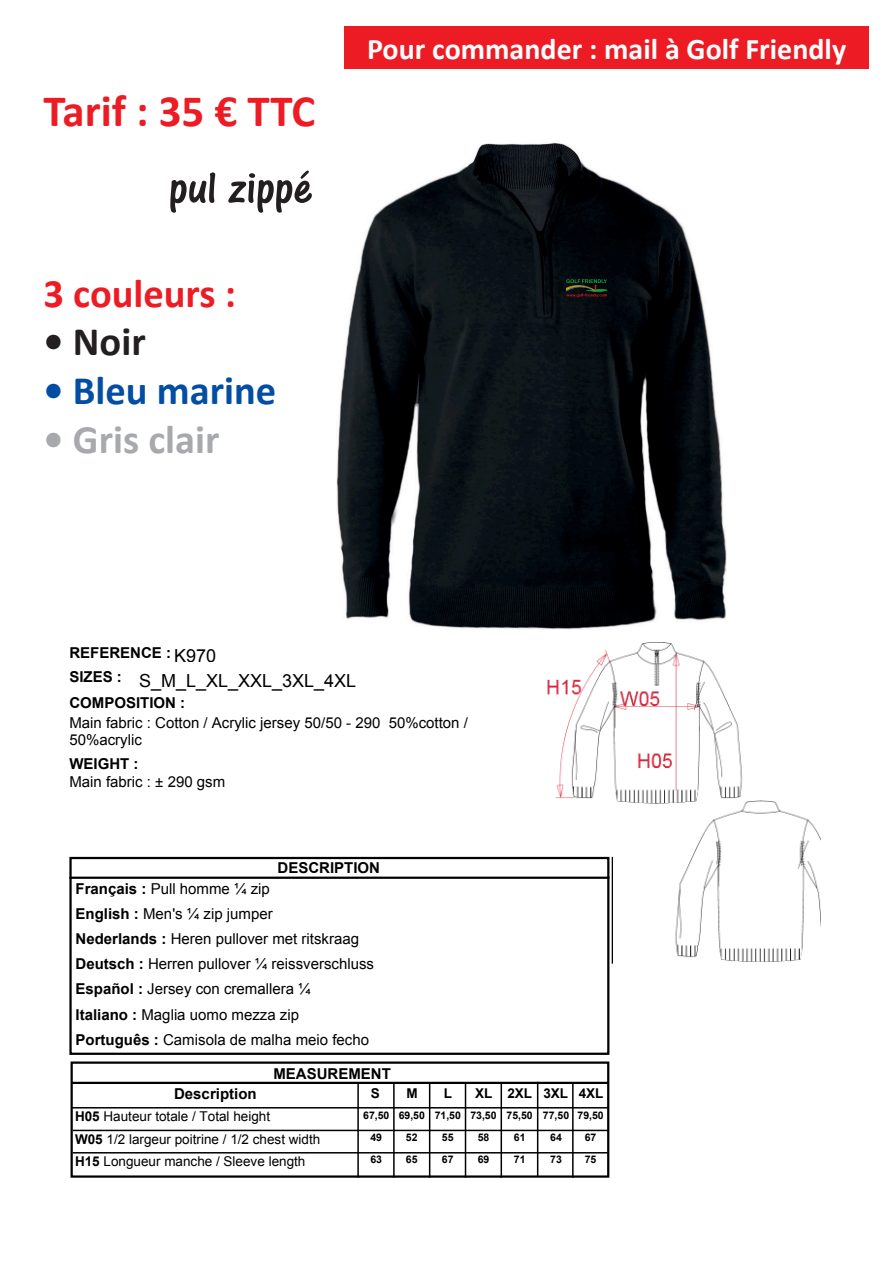
<style>
.page{position:relative;width:893px;height:1263px;background:#fff}
.page>*{position:absolute;margin:0;border:0;box-sizing:border-box;transform-origin:0 0}
.t1{font:700 45px "Calibri";color:#ed1c24}
.t2{font:700 40.5px "Calibri";color:#034ea2}
.t3{font:700 40.5px "Calibri";color:#ed1c24}
.t4{font:700 40.5px "Calibri";color:#a7a9ac}
.t5{font:700 40.5px "Calibri";color:#231f20}
.t6{font:700 30px "Calibri";color:#fff}
.t7{font:18px "Arial";color:#000}
.t8{font:15px/17.2px "Arial";color:#000}
.t9{font:700 15px "Arial";color:#000}
.t10{font:13.5px/22.4px "Arial";color:#000}
.t11{font:700 13.5px "Arial";color:#000}
.t12{font:700 10.5px "Arial";color:#000}
.s1{font-weight:700}
</style>
<div class="page">
<svg style="left:170px;top:172px;width:45px;height:41px"></svg>
<svg style="left:228px;top:171px;width:84px;height:42px"></svg>
<img style="left:337px;top:142px;width:389px;height:487px">
<svg style="left:566px;top:279px;width:43px;height:18px"></svg>
<img style="left:536px;top:642px;width:285px;height:319px">
<div style="left:69px;top:857px;width:540px;height:198px;border:2px solid #000"></div>
<hr style="left:69px;top:876px;width:540px;height:3px;background:#000">
<svg style="left:612px;top:857px;width:3px;height:106px"></svg>
<div style="left:71px;top:1061px;width:538px;height:117px;border:2px solid #000"></div>
<hr style="left:393px;top:1084px;width:2px;height:94px;background:#000">
<hr style="left:429px;top:1084px;width:1px;height:94px;background:#000">
<hr style="left:465px;top:1084px;width:1px;height:94px;background:#000">
<hr style="left:501px;top:1084px;width:1px;height:94px;background:#000">
<hr style="left:572px;top:1084px;width:2px;height:94px;background:#000">
<hr style="left:71px;top:1082px;width:537px;height:2px;background:#000">
<hr style="left:357px;top:1084px;width:2px;height:94px;background:#000">
<hr style="left:537px;top:1082px;width:1px;height:94px;background:#000">
<hr style="left:72px;top:1107px;width:536px;height:1px;background:#000">
<hr style="left:73px;top:1130px;width:535px;height:1px;background:#000">
<hr style="left:73px;top:1152px;width:535px;height:1px;background:#000">
<div style="left:344px;top:26px;width:525px;height:43px;background:#ed1c24"></div>
<p class="t1" style="left:44px;top:83px;width:273px">Tarif : 35 € TTC</p>
<p class="t6" style="left:367px;top:30px;width:481px">Pour commander : mail à Golf Friendly</p>
<p class="t3" style="left:44px;top:267px;width:194px">3 couleurs :</p>
<p class="t5" style="left:44px;top:316px;width:104px">• Noir</p>
<p class="t2" style="left:44px;top:365px;width:234px">• Bleu marine</p>
<p class="t4" style="left:44px;top:413px;width:178px">• Gris clair</p>
<p class="t9" style="left:69px;top:642px;width:71px">WEIGHT :</p>
<p class="t9" style="left:69px;top:643px;width:103px">REFERENCE :</p>
<p class="t7" style="left:174px;top:644px;width:44px">K970</p>
<p class="t8" style="left:69px;top:661px;width:157px">Main fabric : ± 290 gsm</p>
<p class="t7" style="left:69px;top:668px;width:288px"><sup>SIZES</sup> <sup>:</sup> S_M_L_XL_XXL_3XL_4XL</p>
<p class="t9" style="left:69px;top:693px;width:117px">COMPOSITION :</p>
<p class="t8" style="left:69px;top:714px;width:400px">Main fabric : Cotton / Acrylic jersey 50/50 - 290 50%cotton /<br>50%acrylic</p>
<p class="t8" style="left:69px;top:773px;width:157px">Main fabric : ± 290 gsm</p>
<p class="t9" style="left:69px;top:754px;width:71px">WEIGHT :</p>
<p class="t8" style="left:76px;top:880px;width:196px"><span class="s1">Français :</span> Pull homme ¼ zip</p>
<p class="t9" style="left:278px;top:857px;width:104px">DESCRIPTION</p>
<p class="t8" style="left:76px;top:905px;width:199px"><span class="s1">English :</span> Men's ¼ zip jumper</p>
<p class="t8" style="left:76px;top:930px;width:285px"><span class="s1">Nederlands :</span> Heren pullover met ritskraag</p>
<p class="t8" style="left:76px;top:955px;width:300px"><span class="s1">Deutsch :</span> Herren pullover ¼ reissverschluss</p>
<p class="t8" style="left:76px;top:981px;width:237px"><span class="s1">Español :</span> Jersey con cremallera ¼</p>
<p class="t8" style="left:76px;top:1006px;width:225px"><span class="s1">Italiano :</span> Maglia uomo mezza zip</p>
<p class="t8" style="left:76px;top:1031px;width:295px"><span class="s1">Português :</span> Camisola de malha meio fecho</p>
<p class="t9" style="left:273px;top:1063px;width:119px">MEASUREMENT</p>
<p class="t11" style="left:371px;top:1084px;width:11px">S</p>
<p class="t11" style="left:406px;top:1084px;width:13px">M</p>
<p class="t11" style="left:444px;top:1084px;width:10px">L</p>
<p class="t11" style="left:475px;top:1084px;width:19px">XL</p>
<p class="t11" style="left:543px;top:1084px;width:26px">3XL</p>
<p class="t12" style="left:363px;top:1108px;width:135px">67,50 69,50 71,50 73,50</p>
<p class="t12" style="left:543px;top:1108px;width:28px">77,50</p>
<p class="t12" style="left:370px;top:1130px;width:13px">49</p>
<p class="t12" style="left:406px;top:1130px;width:13px">52</p>
<p class="t12" style="left:442px;top:1130px;width:13px">55</p>
<p class="t12" style="left:478px;top:1130px;width:13px">58</p>
<p class="t12" style="left:550px;top:1130px;width:13px">64</p>
<p class="t12" style="left:370px;top:1152px;width:13px">63</p>
<p class="t12" style="left:406px;top:1152px;width:13px">65</p>
<p class="t12" style="left:442px;top:1152px;width:13px">67</p>
<p class="t12" style="left:478px;top:1152px;width:13px">69</p>
<p class="t12" style="left:550px;top:1152px;width:13px">73</p>
<p class="t11" style="left:507px;top:1084px;width:26px">2XL</p>
<p class="t12" style="left:507px;top:1108px;width:28px">75,50</p>
<p class="t12" style="left:577px;top:1108px;width:28px">79,50</p>
<p class="t12" style="left:514px;top:1130px;width:13px">61</p>
<p class="t12" style="left:585px;top:1130px;width:13px">67</p>
<p class="t12" style="left:514px;top:1152px;width:13px">71</p>
<p class="t12" style="left:585px;top:1152px;width:13px">75</p>
<p class="t11" style="left:579px;top:1084px;width:26px">4XL</p>
<p class="t9" style="left:174px;top:1084px;width:84px">Description</p>
<p class="t10" style="left:75px;top:1105px;width:247px"><span class="s1">H05</span> Hauteur totale / Total height<br><span class="s1">W05</span> 1/2 largeur poitrine / 1/2 chest width<br><span class="s1">H15</span> Longueur manche / Sleeve length</p>
</div>
